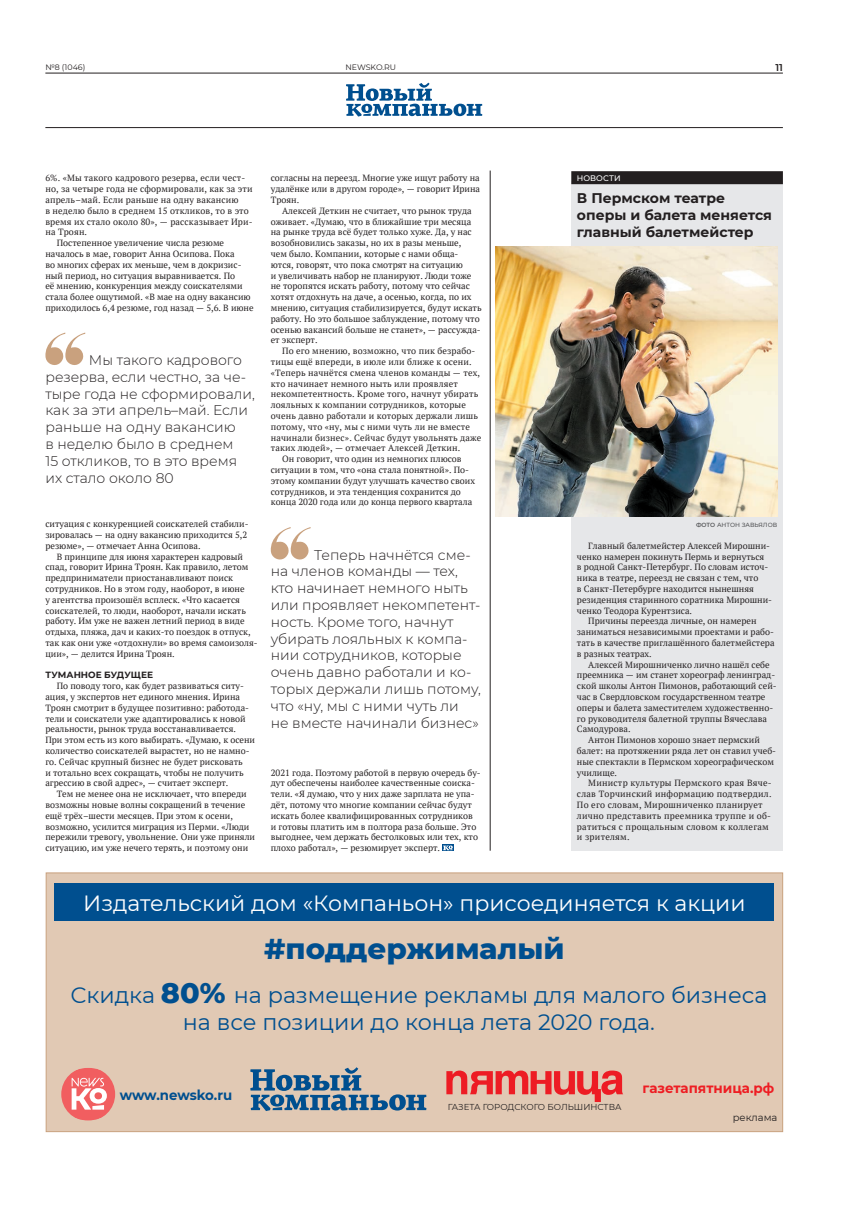
<style>
.page{position:relative;width:851px;height:1208px;background:#fff}
.page>*{position:absolute;margin:0;border:0;box-sizing:border-box;transform-origin:0 0}
.Универсальный{font:800 29.3px "Montserrat";color:#004f8f}
.Универсальный-2{font:22.3px "Montserrat";color:#004f8f}
.Универсальный-3{font:22px "Montserrat";color:#fff}
.Цитата_1{font:300 14px/16.8px "Montserrat";color:#231f20}
.Подзаг_14{font:700 14px/16.8px "Montserrat";color:#231f20}
.Универсальный-4{font:700 14px "Montserrat";color:#ee1d23;scale:.96 1}
.Универсальный-5{font:700 14px "Montserrat";letter-spacing:-.01em;color:#004f8f;scale:.95 1}
.Универсальный-6{font:10px "Montserrat";color:#231f20}
.t1{font:600 9.9px "Montserrat";color:#231f20}
.Основной_текст{font:9px/10.8px "PT Serif";color:#231f20}
.Основной_текст-2{font:9px/10.8px "PT Serif";letter-spacing:.025em;color:#231f20}
.Подзаг_в_тексте{font:700 9px "Montserrat";letter-spacing:.005em;color:#231f20}
.Универсальный-7{font:8.6px "Montserrat";color:#231f20}
.Рубрика_Факты{font:500 8px "Montserrat";letter-spacing:.005em;color:#fff}
.t2{font:7.9px "Montserrat";color:#231f20}
.Фотограф{font:500 6px "Montserrat";color:#57585a}
.s1{font-weight:600}
.s2{font-weight:800;font-size:28.7px}
</style>
<div class="page">
<hr style="left:45px;top:127px;width:737px;height:1px;background:#231f20">
<hr style="left:45px;top:73px;width:737px;height:1px;background:#231f20">
<svg style="left:346px;top:83px;width:136px;height:34px"></svg>
<hr style="left:490px;top:171px;width:1px;height:679px;background:#231f20">
<svg style="left:271px;top:527px;width:39px;height:32px"></svg>
<svg style="left:45px;top:333px;width:40px;height:32px"></svg>
<svg style="left:442px;top:844px;width:11px;height:7px"></svg>
<svg style="left:443px;top:845px;width:9px;height:5px"></svg>
<div style="left:571px;top:181px;width:211px;height:669px;background:#e6e7e9"></div>
<div style="left:571px;top:171px;width:211px;height:13px;background:#231f20"></div>
<img style="left:495px;top:246px;width:282px;height:270px">
<div style="left:46px;top:872px;width:737px;height:260px;background:#e1c9b4;border:1px solid #c9a17e"></div>
<div style="left:55px;top:883px;width:718px;height:38px;background:#004f8f"></div>
<svg style="left:250px;top:1067px;width:176px;height:44px"></svg>
<svg style="left:446px;top:1070px;width:177px;height:32px"></svg>
<svg style="left:61px;top:1068px;width:54px;height:52px"></svg>
<p class="t2" style="left:45px;top:62px;width:41px">№8 (1046)</p>
<p class="t2" style="left:345px;top:62px;width:52px">NEWSKO.RU</p>
<p class="t1" style="left:775px;top:60px;width:9px">11</p>
<p class="Основной_текст" style="left:45px;top:173px;width:209px">6%. «Мы такого кадрового резерва, если чест&shy;но, за четыре года не сформировали, как за эти апрель–май. Если раньше на одну вакансию<br>в неделю было в среднем 15 откликов, то в это время их стало около 80», — рассказывает Ири&shy;на Троян.</p>
<p class="Основной_текст" style="left:45px;top:237px;width:210px;text-indent:11px">Постепенное увеличение числа резюме началось в мае, говорит Анна Осипова. Пока<br>во многих сферах их меньше, чем в докризис&shy;ный период, но ситуация выравнивается. По<br>её мнению, конкуренция между соискателями стала более ощутимой. «В мае на одну вакансию приходилось 6,4 резюме, год назад — 5,6. В июне</p>
<p class="Цитата_1" style="left:45px;top:351px;width:211px;text-indent:43px">Мы такого кадрового резерва, если честно, за че&shy;тыре года не сформировали, как за эти апрель–май. Если раньше на одну вакансию<br>в неделю было в среднем<br>15 откликов, то в это время их стало около 80</p>
<p class="Основной_текст" style="left:45px;top:518px;width:204px">ситуация с конкуренцией соискателей стабили&shy;зировалась — на одну вакансию приходится 5,2 резюме», — отмечает Анна Осипова.</p>
<p class="Основной_текст" style="left:45px;top:551px;width:214px;text-indent:11px">В принципе для июня характерен кадровый спад, говорит Ирина Троян. Как правило, летом предприниматели приостанавливают поиск сотрудников. Но в этом году, наоборот, в июне<br>у агентства произошёл всплеск. «Что касается соискателей, то люди, наоборот, начали искать работу. Им уже не важен летний период в виде отдыха, пляжа, дач и каких-то поездок в отпуск, так как они уже «отдохнули» во время самоизоля&shy;ции», — делится Ирина Троян.</p>
<p class="Подзаг_в_тексте" style="left:45px;top:668px;width:109px">ТУМАННОЕ БУДУЩЕЕ</p>
<p class="Основной_текст" style="left:45px;top:680px;width:211px;text-indent:11px">По поводу того, как будет развиваться ситу&shy;ация, у экспертов нет единого мнения. Ирина Троян смотрит в будущее позитивно: работода&shy;тели и соискатели уже адаптировались к новой реальности, рынок труда восстанавливается.<br>При этом есть из кого выбирать. «Думаю, к осени количество соискателей вырастет, но не намно&shy;го. Сейчас крупный бизнес не будет рисковать<br>и тотально всех сокращать, чтобы не получить агрессию в свой адрес», — считает эксперт.</p>
<p class="Основной_текст" style="left:45px;top:788px;width:211px;text-indent:11px">Тем не менее она не исключает, что впереди возможны новые волны сокращений в течение ещё трёх–шести месяцев. При этом к осени, возможно, усилится миграция из Перми. «Люди пережили тревогу, увольнение. Они уже приняли ситуацию, им уже нечего терять, и поэтому они</p>
<p class="Основной_текст" style="left:271px;top:173px;width:211px;text-align:justify">согласны на переезд. Многие уже ищут работу на удалёнке или в другом городе», — говорит Ирина Троян.</p>
<p class="Основной_текст" style="left:271px;top:205px;width:212px;text-indent:11px">Алексей Деткин не считает, что рынок труда оживает. «Думаю, что в ближайшие три месяца на рынке труда всё будет только хуже. Да, у нас возобновились заказы, но их в разы меньше,<br>чем было. Компании, которые с нами обща&shy;ются, говорят, что пока смотрят на ситуацию<br>и увеличивать набор не планируют. Люди тоже не торопятся искать работу, потому что сейчас хотят отдохнуть на даче, а осенью, когда, по их мнению, ситуация стабилизируется, будут искать работу. Но это большое заблуждение, потому что осенью вакансий больше не станет», — рассужда&shy;ет эксперт.</p>
<p class="Основной_текст" style="left:271px;top:345px;width:212px;text-indent:11px">По его мнению, возможно, что пик безрабо&shy;тицы ещё впереди, в июле или ближе к осени. «Теперь начнётся смена членов команды — тех, кто начинает немного ныть или проявляет некомпетентность. Кроме того, начнут убирать лояльных к компании сотрудников, которые очень давно работали и которых держали лишь потому, что «ну, мы с ними чуть ли не вместе начинали бизнес». Сейчас будут увольнять даже таких людей», — отмечает Алексей Деткин.</p>
<p class="Основной_текст" style="left:271px;top:453px;width:206px;text-indent:11px">Он говорит, что один из немногих плюсов ситуации в том, что «она стала понятной». По&shy;этому компании будут улучшать качество своих сотрудников, и эта тенденция сохранится до конца 2020 года или до конца первого квартала</p>
<p class="Цитата_1" style="left:271px;top:545px;width:212px;text-indent:43px">Теперь начнётся сме&shy;на членов команды — тех, кто начинает немного ныть или проявляет некомпетент&shy;ность. Кроме того, начнут убирать лояльных к компа&shy;нии сотрудников, которые очень давно работали и ко&shy;торых держали лишь потому, что «ну, мы с ними чуть ли<br>не вместе начинали бизнес»</p>
<p class="Основной_текст" style="left:271px;top:767px;width:211px">2021 года. Поэтому работой в первую очередь бу&shy;дут обеспечены наиболее качественные соиска&shy;тели. «Я думаю, что у них даже зарплата не упа&shy;дёт, потому что многие компании сейчас будут искать более квалифицированных сотрудников<br>и готовы платить им в полтора раза больше. Это выгоднее, чем держать бестолковых или тех, кто плохо работал», — резюмирует эксперт.</p>
<p class="Рубрика_Факты" style="left:577px;top:173px;width:45px">НОВОСТИ</p>
<p class="Подзаг_14" style="left:577px;top:189px;width:196px">В Пермском театре оперы и балета меняется главный балетмейстер</p>
<p class="Фотограф" style="left:696px;top:521px;width:83px"><span class="s1">ФОТО</span> АНТОН ЗАВЬЯЛОВ</p>
<p class="Основной_текст" style="left:577px;top:540px;width:197px;text-indent:11px">Главный балетмейстер Алексей Мирошни&shy;ченко намерен покинуть Пермь и вернуться<br>в родной Санкт-Петербург. По словам источ&shy;ника в театре, переезд не связан с тем, что<br>в Санкт-Петербурге находится нынешняя резиденция старинного соратника Мирошни&shy;ченко Теодора Курентзиса.</p>
<p class="Основной_текст" style="left:577px;top:615px;width:199px;text-indent:11px">Причины переезда личные, он намерен заниматься независимыми проектами и рабо&shy;тать в качестве приглашённого балетмейстера в разных театрах.</p>
<p class="Основной_текст" style="left:577px;top:659px;width:201px;text-indent:11px">Алексей Мирошниченко лично нашёл себе преемника — им станет хореограф ленинград&shy;ской школы Антон Пимонов, работающий сей&shy;час в Свердловском государственном театре оперы и балета заместителем художественно&shy;го руководителя балетной труппы Вячеслава Самодурова.</p>
<p class="Основной_текст" style="left:577px;top:734px;width:201px;text-indent:11px">Антон Пимонов хорошо знает пермский балет: на протяжении ряда лет он ставил учеб&shy;ные спектакли в Пермском хореографическом училище.</p>
<p class="Основной_текст-2" style="left:577px;top:777px;width:196px;text-indent:11px">Министр культуры Пермского края Вяче&shy;слав Торчинский информацию подтвердил.<br>По его словам, Мирошниченко планирует лично представить преемника труппе и об&shy;ратиться с прощальным словом к коллегам и зрителям.</p>
<p class="Универсальный-3" style="left:83px;top:888px;width:663px">Издательский дом «Компаньон» присоединяется к акции</p>
<p class="Универсальный" style="left:264px;top:927px;width:302px">#поддержималый</p>
<p class="Универсальный-2" style="left:70px;top:980px;width:698px">Скидка <span class="s2">80%</span> на размещение рекламы для малого бизнеса</p>
<p class="Универсальный-2" style="left:183px;top:1006px;width:473px">на все позиции до конца лета 2020 года.</p>
<p class="Универсальный-5" style="left:120px;top:1084px;width:120px">www.newsko.ru</p>
<p class="Универсальный-7" style="left:448px;top:1101px;width:175px">ГАЗЕТА ГОРОДСКОГО БОЛЬШИНСТВА</p>
<p class="Универсальный-4" style="left:642px;top:1077px;width:139px">газетапятница.рф</p>
<p class="Универсальный-6" style="left:732px;top:1110px;width:46px">реклама</p>
</div>
